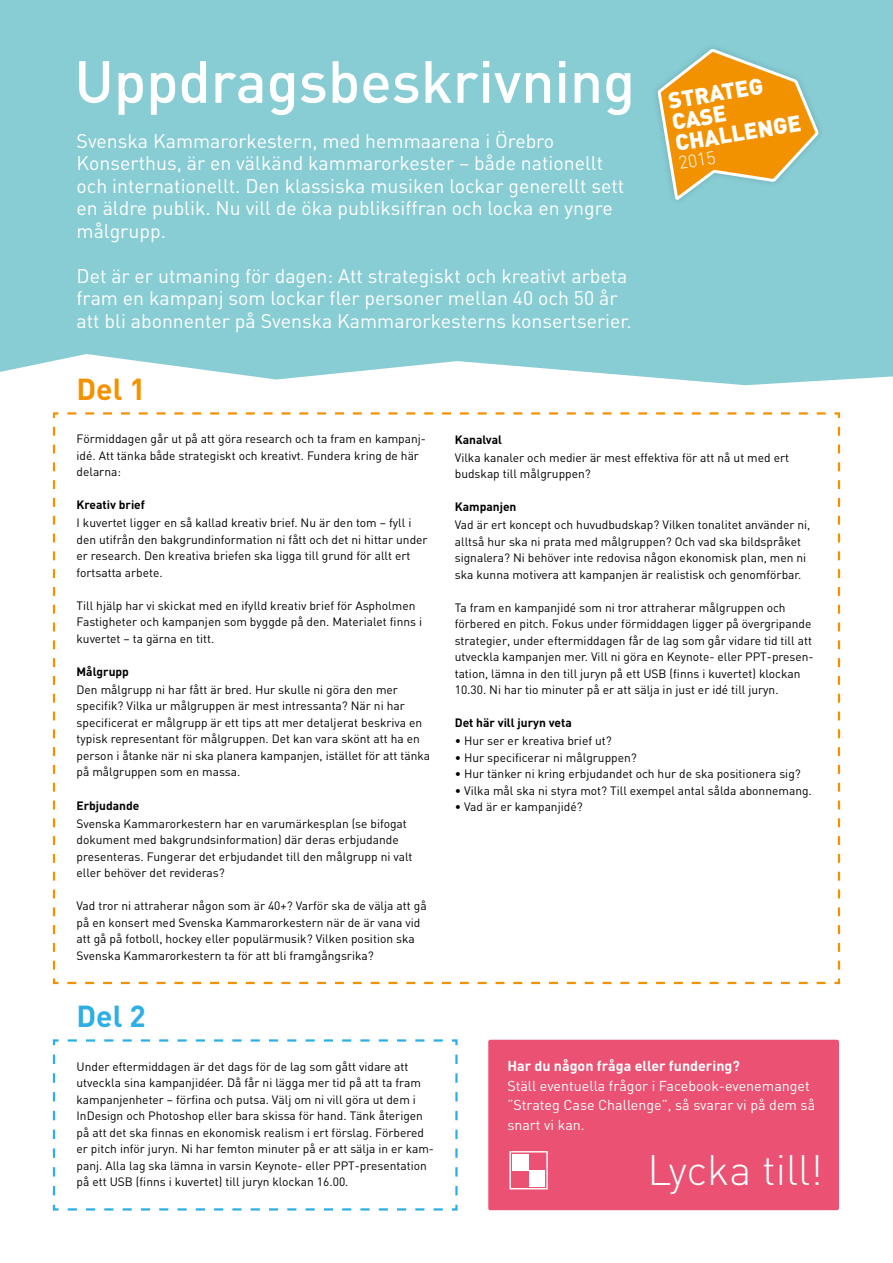
<style>
.page{position:relative;width:893px;height:1263px;background:#fff}
.page>*{position:absolute;margin:0;border:0;box-sizing:border-box;transform-origin:0 0}
.t1{font:500 58.5px "Strateg DIN";color:#fff}
.t2{font:300 42px "Strateg DIN";color:#fff}
.t3{font:700 30px "Strateg DIN";color:#f39200}
.t4{font:700 30px "Strateg DIN";color:#2dafe6}
.t5{font:900 22.5px/21.5px "Strateg DIN";color:#fff}
.t6{font:19.5px/22.5px "Strateg DIN";color:#fff}
.t7{font:300 18px "Strateg DIN";color:#fff}
.t8{font:14.25px/19.5px "Strateg DIN";color:#fff}
.t9{font:700 14.25px "Strateg DIN";color:#fff}
.t10{font:12px/16.5px "Strateg DIN";color:#000}
.t11{font:700 12px "Strateg DIN";color:#000}
</style>
<div class="page">
<div style="left:0;top:0;width:893px;height:385px;background:#88cdd3"></div>
<div style="left:488px;top:1040px;width:351px;height:170px;background:#ea5172;border-radius:2px"></div>
<div style="left:651px;top:43px;width:174px;height:163px;background:#88cdd3"></div>
<svg style="left:656px;top:48px;width:164px;height:152px"></svg>
<svg style="left:52px;top:412px;width:789px;height:573px"></svg>
<svg style="left:52px;top:1039px;width:406px;height:172px"></svg>
<div style="left:65px;top:46px;width:580px;height:84px;background:#88cdd3"></div>
<svg style="left:509px;top:1151px;width:39px;height:38px"></svg>
<h1 class="t1" style="left:74px;top:44px;width:562px">Uppdragsbeskrivning</h1>
<p class="t6" style="left:77px;top:129px;width:549px">Svenska Kammarorkestern, med hemmaarena i Örebro Konserthus, är en välkänd kammarorkester – både nationellt och internationellt. Den klassiska musiken lockar generellt sett en äldre publik. Nu vill de öka publiksiffran och locka en yngre målgrupp.</p>
<h3 class="t6" style="left:77px;top:264px;width:557px">Det är er utmaning för dagen: Att strategiskt och kreativt arbeta fram en kampanj som lockar fler personer mellan 40 och 50 år att bli abonnenter på Svenska Kammarorkesterns konsertserier.</h3>
<h3 class="t3" style="left:77px;top:370px;width:71px">Del 1</h3>
<h3 class="t5" style="left:666px;top:90px;width:129px;rotate:-10deg">STRATEG<br>CASE<br>CHALLENGE</h3>
<h3 class="t7" style="left:677px;top:152px;width:38px;rotate:-10deg">2015</h3>
<p class="t10" style="left:77px;top:431px;width:349px">Förmiddagen går ut på att göra research och ta fram en kampanj&shy;idé. Att tänka både strategiskt och kreativt. Fundera kring de här delarna:</p>
<p class="t11" style="left:77px;top:497px;width:70px">Kreativ brief</p>
<p class="t10" style="left:77px;top:515px;width:353px">I kuvertet ligger en så kallad kreativ brief. Nu är den tom – fyll i den utifrån den bakgrundinformation ni fått och det ni hittar under er research. Den kreativa briefen ska ligga till grund för allt ert fortsatta arbete.</p>
<p class="t10" style="left:77px;top:597px;width:347px">Till hjälp har vi skickat med en ifylld kreativ brief för Aspholmen<br>Fastigheter och kampanjen som byggde på den. Materialet finns i kuvertet – ta gärna en titt.</p>
<p class="t11" style="left:77px;top:664px;width:54px">Målgrupp</p>
<p class="t10" style="left:77px;top:681px;width:355px">Den målgrupp ni har fått är bred. Hur skulle ni göra den mer specifik? Vilka ur målgruppen är mest intressanta? När ni har specificerat er målgrupp är ett tips att mer detaljerat beskriva en typisk representant för målgruppen. Det kan vara skönt att ha en person i åtanke när ni ska planera kampanjen, istället för att tänka på målgruppen som en massa.</p>
<p class="t11" style="left:77px;top:797px;width:64px">Erbjudande</p>
<p class="t10" style="left:77px;top:815px;width:338px">Svenska Kammarorkestern har en varumärkesplan (se bifogat dokument med bakgrundsinformation) där deras erbjudande presenteras. Fungerar det erbjudandet till den målgrupp ni valt eller behöver det revideras?</p>
<p class="t10" style="left:77px;top:897px;width:352px">Vad tror ni attraherar någon som är 40+? Varför ska de välja att gå på en konsert med Svenska Kammarorkestern när de är vana vid att gå på fotboll, hockey eller populärmusik? Vilken position ska Svenska Kammarorkestern ta för att bli framgångsrika?</p>
<h3 class="t4" style="left:77px;top:997px;width:71px">Del 2</h3>
<p class="t10" style="left:77px;top:1058px;width:359px">Under eftermiddagen är det dags för de lag som gått vidare att utveckla sina kampanjidéer. Då får ni lägga mer tid på att ta fram kampanjenheter – förfina och putsa. Välj om ni vill göra ut dem i InDesign och Photoshop eller bara skissa för hand. Tänk återigen på att det ska finnas en ekonomisk realism i ert förslag. Förbered er pitch inför juryn. Ni har femton minuter på er att sälja in er kam&shy;panj. Alla lag ska lämna in varsin Keynote- eller PPT-presentation på ett USB (finns i kuvertet) till juryn klockan 16.00.</p>
<p class="t11" style="left:455px;top:432px;width:49px">Kanalval</p>
<p class="t10" style="left:455px;top:449px;width:336px">Vilka kanaler och medier är mest effektiva för att nå ut med ert budskap till målgruppen?</p>
<p class="t11" style="left:455px;top:499px;width:63px">Kampanjen</p>
<p class="t10" style="left:455px;top:516px;width:357px">Vad är ert koncept och huvudbudskap? Vilken tonalitet använder ni, alltså hur ska ni prata med målgruppen? Och vad ska bildspråket signalera? Ni behöver inte redovisa någon ekonomisk plan, men ni ska kunna motivera att kampanjen är realistisk och genomförbar.</p>
<p class="t10" style="left:455px;top:599px;width:359px">Ta fram en kampanjidé som ni tror attraherar målgruppen och förbered en pitch. Fokus under förmiddagen ligger på övergripande strategier, under eftermiddagen får de lag som går vidare tid till att utveckla kampanjen mer. Vill ni göra en Keynote- eller PPT-presen&shy;tation, lämna in den till juryn på ett USB (finns i kuvertet) klockan 10.30. Ni har tio minuter på er att sälja in just er idé till juryn.</p>
<p class="t11" style="left:455px;top:715px;width:118px">Det här vill juryn veta</p>
<p class="t10" style="left:455px;top:732px;width:159px">• Hur ser er kreativa brief ut?</p>
<p class="t10" style="left:455px;top:749px;width:184px">• Hur specificerar ni målgruppen?</p>
<p class="t10" style="left:455px;top:765px;width:348px">• Hur tänker ni kring erbjudandet och hur de ska positionera sig?</p>
<p class="t10" style="left:455px;top:782px;width:359px">• Vilka mål ska ni styra mot? Till exempel antal sålda abonnemang.</p>
<p class="t10" style="left:455px;top:798px;width:129px">• Vad är er kampanjidé?</p>
<p class="t9" style="left:507px;top:1057px;width:234px">Har du någon fråga eller fundering?</p>
<p class="t8" style="left:507px;top:1075px;width:309px">Ställ eventuella frågor i Facebook-evenemanget ”Strateg Case Challenge”, så svarar vi på dem så snart vi kan.</p>
<h2 class="t2" style="left:647px;top:1144px;width:177px">Lycka till!</h2>
</div>
